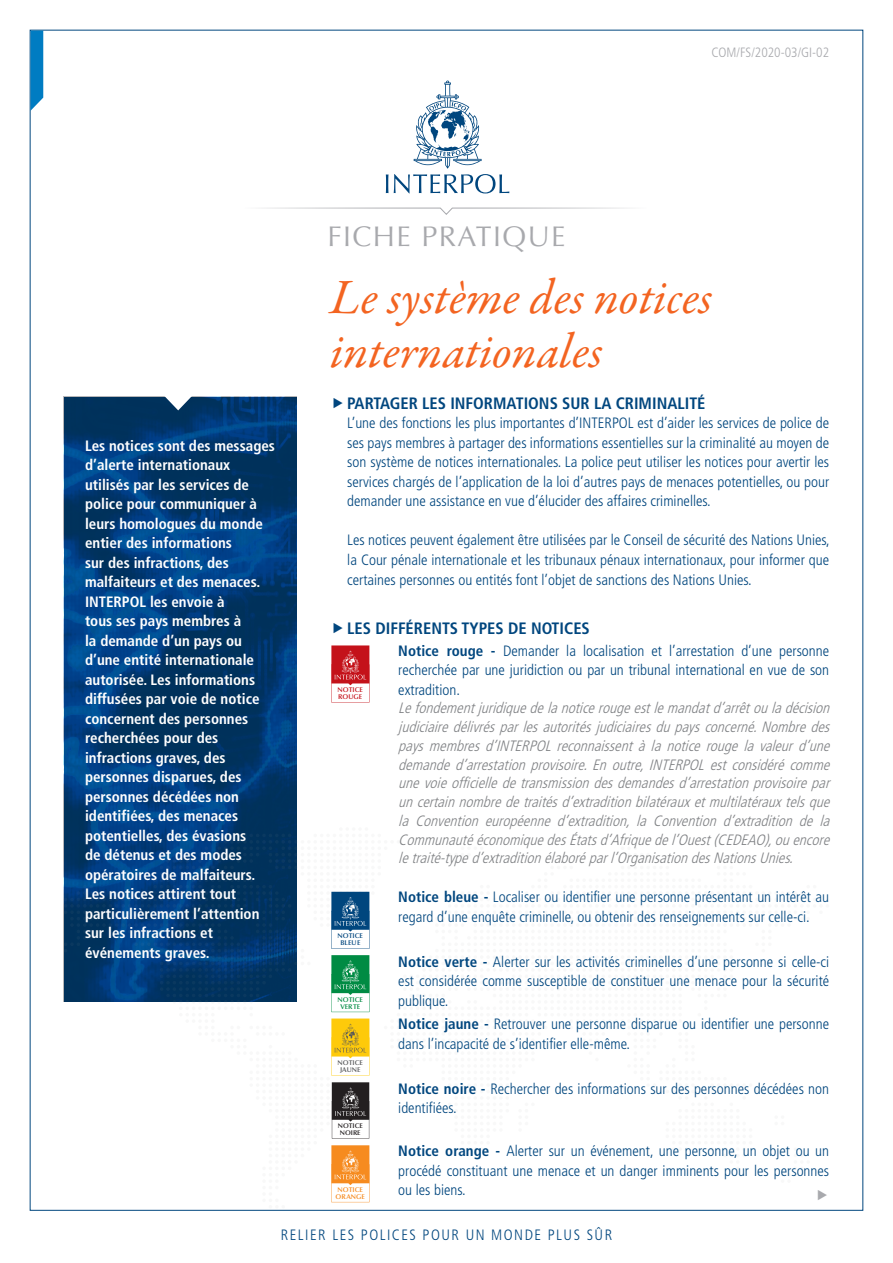
<style>
.page{position:relative;width:893px;height:1263px;background:#fff}
.page>*{position:absolute;margin:0;border:0;box-sizing:border-box;transform-origin:0 0}
.t1{font:italic 49.5px/54px "Garamond Premr Pro";letter-spacing:-.005em;color:#f36421}
.t2{font:28.5px "Optima LT Std";letter-spacing:.05em;color:#a8a9ad}
.t3{font:700 condensed 16.5px "Frutiger LT Std";color:#00467e}
.t4{font:300 condensed 15px/19.5px "Frutiger LT Std";color:#00467e;text-align:justify}
.t5{font:700 condensed 15px/19.5px "Frutiger LT Std";color:#fff}
.t6{font:italic 300 condensed 15px/18.8px "Frutiger LT Std";color:#808285;text-align:justify}
.t7{font:300 condensed 15px "Frutiger LT Std";letter-spacing:.1em;color:#00467e}
.t8{font:300 condensed 13.5px "Frutiger LT Std";color:#a8a9ad}
.t9{font:600 6.9px/6.9px "Optima LT Std";color:#f68b1f}
.t10{font:600 6.9px/6.9px "Optima LT Std";color:#c4121a}
.t11{font:600 6.9px/6.9px "Optima LT Std";color:#00467e;text-align:center}
.t12{font:600 6.9px/6.9px "Optima LT Std";color:#008b43;text-align:center}
.t13{font:600 6.9px/6.9px "Optima LT Std";color:#57585a;text-align:center}
.t14{font:600 6.75px/6.8px "Optima LT Std";color:#231f20;text-align:center}
.s1{font-weight:700}
</style>
<div class="page">
<img style="left:64px;top:397px;width:232px;height:430px">
<svg style="left:266px;top:207px;width:359px;height:8px"></svg>
<svg style="left:386px;top:174px;width:2px;height:19px"></svg>
<svg style="left:394px;top:81px;width:115px;height:112px"></svg>
<svg style="left:31px;top:31px;width:12px;height:80px"></svg>
<svg style="left:331px;top:645px;width:38px;height:57px"></svg>
<svg style="left:163px;top:396px;width:31px;height:14px"></svg>
<svg style="left:64px;top:827px;width:306px;height:376px"></svg>
<h2 class="t2" style="left:327px;top:220px;width:240px">FICHE PRATIQUE</h2>
<p class="t8" style="left:711px;top:44px;width:119px">COM/FS/2020-03/GI-02</p>
<p class="t5" style="left:85px;top:436px;width:191px">Les notices sont des messages d’alerte internationaux utilisés par les services de police pour communiquer à leurs homologues du monde entier des informations<br>sur des infractions, des malfaiteurs et des menaces.<br>INTERPOL les envoie à<br>tous ses pays membres à<br>la demande d’un pays ou d’une entité internationale autorisée. Les informations diffusées par voie de notice concernent des personnes recherchées pour des infractions graves, des personnes disparues, des personnes décédées non identifiées, des menaces potentielles, des évasions<br>de détenus et des modes opératoires de malfaiteurs.<br>Les notices attirent tout particulièrement l’attention sur les infractions et événements graves.</p>
<h1 class="t1" style="left:330px;top:273px;width:384px">Le système des notices internationales</h1>
<p class="t3" style="left:347px;top:393px;width:360px">PARTAGER LES INFORMATIONS SUR LA CRIMINALITÉ</p>
<p class="t4" style="left:347px;top:414px;width:483px">L’une des fonctions les plus importantes d’INTERPOL est d’aider les services de police de ses pays membres à partager des informations essentielles sur la criminalité au moyen de son système de notices internationales. La police peut utiliser les notices pour avertir les services chargés de l’application de la loi d’autres pays de menaces potentielles, ou pour demander une assistance en vue d’élucider des affaires criminelles.</p>
<p class="t4" style="left:347px;top:531px;width:484px">Les notices peuvent également être utilisées par le Conseil de sécurité des Nations Unies, la Cour pénale internationale et les tribunaux pénaux internationaux, pour informer que certaines personnes ou entités font l’objet de sanctions des Nations Unies.</p>
<p class="t3" style="left:347px;top:618px;width:244px">LES DIFFÉRENTS TYPES DE NOTICES</p>
<p class="t4" style="left:398px;top:641px;width:432px"><span class="s1">Notice rouge -</span> Demander la localisation et l’arrestation d’une personne recherchée par une juridiction ou par un tribunal international en vue de son extradition.</p>
<p class="t6" style="left:398px;top:699px;width:437px">Lefondementjuridiquedelanoticerougeestlemandatd’arrêtouladécision judiciairedélivrésparlesautoritésjudiciairesdupaysconcerné.Nombredes pays membres d’INTERPOL reconnaissent à la notice rouge la valeur d’une demande d’arrestation provisoire.En outre,INTERPOL est considéré comme unevoieofficielledetransmissiondesdemandesd’arrestationprovisoirepar uncertainnombredetraitésd’extraditionbilatérauxetmultilatérauxtelsque la Convention européenne d’extradition, la Convention d’extradition de la CommunautééconomiquedesÉtatsd’Afriquedel’Ouest(CEDEAO),ouencore letraité-typed’extraditionélaboréparl’OrganisationdesNationsUnies.</p>
<p class="t4" style="left:398px;top:887px;width:432px"><span class="s1">Notice bleue -</span> Localiser ou identifier une personne présentant un intérêt au regard d’une enquête criminelle, ou obtenir des renseignements sur celle-ci.</p>
<p class="t4" style="left:398px;top:952px;width:432px"><span class="s1">Notice verte -</span> Alerter sur les activités criminelles d’une personne si celle-ci est considérée comme susceptible de constituer une menace pour la sécurité publique.</p>
<p class="t4" style="left:398px;top:1014px;width:432px"><span class="s1">Notice jaune -</span> Retrouver une personne disparue ou identifier une personne dans l’incapacité de s’identifier elle-même.</p>
<p class="t4" style="left:398px;top:1079px;width:432px"><span class="s1">Notice noire -</span> Rechercher des informations sur des personnes décédées non identifiées.</p>
<p class="t4" style="left:398px;top:1141px;width:432px"><span class="s1">Notice orange -</span> Alerter sur un événement, une personne, un objet ou un procédé constituant une menace et un danger imminents pour les personnes ou les biens.</p>
<p class="t10" style="left:337px;top:686px;width:27px">NOTICE<br>ROUGE</p>
<p class="t11" style="left:337px;top:933px;width:27px">NOTICE<br>BLEUE</p>
<p class="t12" style="left:337px;top:996px;width:27px">NOTICE<br>VERTE</p>
<p class="t13" style="left:337px;top:1059px;width:27px">NOTICE<br>JAUNE</p>
<p class="t14" style="left:338px;top:1123px;width:27px">NOTICE<br>NOIRE</p>
<p class="t9" style="left:336px;top:1186px;width:31px">NOTICE<br>ORANGE</p>
<p class="t7" style="left:281px;top:1227px;width:333px">RELIER LES POLICES POUR UN MONDE PLUS SÛR</p>
</div>
